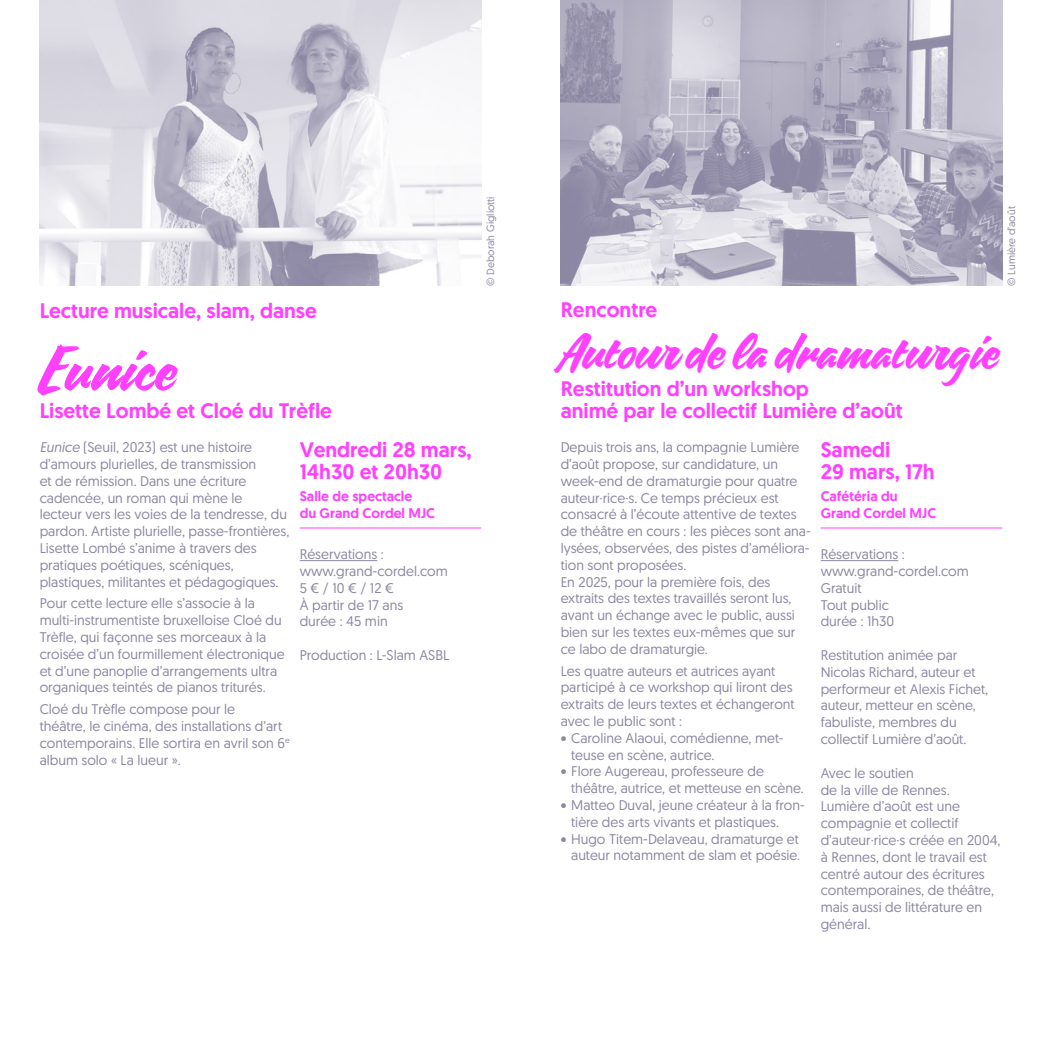
<style>
.page{position:relative;width:1042px;height:1042px;background:#fff}
.page>*{position:absolute;margin:0;border:0;box-sizing:border-box;transform-origin:0 0}
.t1{font:59.5px "Quotes Script";letter-spacing:.005em;color:#ff40ff}
.t2{font:49px "Quotes Script";color:#ff40ff}
.t3{font:500 21px/21.7px "Geomanist";color:#ff40ff}
.t4{font:14px/16.8px "Geomanist";color:#8c88a3}
.t5{font:500 14px/16.8px "Geomanist";color:#ff40ff}
.t6{font:10.5px "Geomanist";color:#8c88a3}
.s1{font-style:italic}
</style>
<div class="page">
<img style="left:40px;top:0;width:441px;height:286px">
<hr style="left:300px;top:527px;width:181px;height:1px;background:#ff40ff">
<hr style="left:300px;top:560px;width:77px;height:1px;background:#8c88a3">
<img style="left:561px;top:0;width:441px;height:286px">
<hr style="left:820px;top:527px;width:182px;height:1px;background:#ff40ff">
<hr style="left:820px;top:560px;width:78px;height:1px;background:#8c88a3">
<p class="t3" style="left:40px;top:300px;width:279px">Lecture musicale, slam, danse</p>
<p class="t1" style="left:40px;top:321px;width:139px">Eunice</p>
<p class="t3" style="left:40px;top:400px;width:294px">Lisette Lombé et Cloé du Trèfle</p>
<p class="t4" style="left:40px;top:438px;width:251px"><span class="s1">Eunice</span> (Seuil, 2023) est une histoire d’amours plurielles, de transmission<br>et de rémission. Dans une écriture cadencée, un roman qui mène le<br>lecteur vers les voies de la tendresse, du pardon. Artiste plurielle, passe-frontières, Lisette Lombé s’anime à travers des pratiques poétiques, scéniques, plastiques, militantes et pédagogiques.</p>
<p class="t4" style="left:40px;top:594px;width:246px">Pour cette lecture elle s’associe à la multi-instrumentiste bruxelloise Cloé du Trèfle, qui façonne ses morceaux à la croisée d’un fourmillement électronique et d’une panoplie d’arrangements ultra organiques teintés de pianos triturés.</p>
<p class="t4" style="left:40px;top:700px;width:252px">Cloé du Trèfle compose pour le<br>théâtre, le cinéma, des installations d’art contemporains. Elle sortira en avril son 6<sup>e </sup>album solo « La lueur ».</p>
<p class="t3" style="left:300px;top:439px;width:173px">Vendredi 28 mars,<br>14h30 et 20h30</p>
<p class="t5" style="left:300px;top:487px;width:137px">Salle de spectacle<br>du Grand Cordel MJC</p>
<p class="t4" style="left:300px;top:545px;width:86px">Réservations :</p>
<p class="t4" style="left:300px;top:562px;width:150px">www.grand-cordel.com</p>
<p class="t4" style="left:300px;top:579px;width:96px">5 € / 10 € / 12 €</p>
<p class="t4" style="left:300px;top:596px;width:105px">À partir de 17 ans</p>
<p class="t4" style="left:300px;top:613px;width:89px">durée : 45 min</p>
<p class="t4" style="left:300px;top:646px;width:151px">Production : L-Slam ASBL</p>
<p class="t6" style="left:484px;top:286px;width:91px;rotate:-90deg">© Deborah Gigliotti</p>
<p class="t6" style="left:1004px;top:286px;width:81px;rotate:-90deg">© Lumière d’août</p>
<p class="t3" style="left:561px;top:299px;width:98px">Rencontre</p>
<p class="t2" style="left:561px;top:311px;width:440px">Autour de la dramaturgie</p>
<p class="t3" style="left:561px;top:378px;width:344px">Restitution d’un workshop<br>animé par le collectif Lumière d’août</p>
<p class="t4" style="left:561px;top:438px;width:252px">Depuis trois ans, la compagnie Lumière d’août propose, sur candidature, un week-end de dramaturgie pour quatre auteur·rice·s. Ce temps précieux est consacré à l’écoute attentive de textes de théâtre en cours : les pièces sont ana&shy;lysées, observées, des pistes d’améliora&shy;tion sont proposées.</p>
<p class="t4" style="left:561px;top:573px;width:236px">En 2025, pour la première fois, des extraits des textes travaillés seront lus, avant un échange avec le public, aussi bien sur les textes eux-mêmes que sur ce labo de dramaturgie.</p>
<p class="t4" style="left:561px;top:662px;width:235px">Les quatre auteurs et autrices ayant participé à ce workshop qui liront des extraits de leurs textes et échangeront avec le public sont :</p>
<p class="t4" style="left:571px;top:729px;width:214px;text-indent:-10px">• Caroline Alaoui, comédienne, met&shy;teuse en scène, autrice.</p>
<p class="t4" style="left:571px;top:762px;width:234px;text-indent:-10px">• Flore Augereau, professeure de théâtre, autrice, et metteuse en scène.</p>
<p class="t4" style="left:571px;top:796px;width:235px;text-indent:-10px">• Matteo Duval, jeune créateur à la fron&shy;tière des arts vivants et plastiques.</p>
<p class="t4" style="left:561px;top:830px;width:241px;text-align:right">• Hugo Titem-Delaveau, dramaturge et auteur notamment de slam et poésie.</p>
<p class="t3" style="left:820px;top:439px;width:115px">Samedi<br>29 mars, 17h</p>
<p class="t5" style="left:820px;top:487px;width:117px">Cafétéria du<br>Grand Cordel MJC</p>
<p class="t4" style="left:820px;top:545px;width:86px">Réservations :</p>
<p class="t4" style="left:820px;top:562px;width:150px">www.grand-cordel.com</p>
<p class="t4" style="left:820px;top:579px;width:42px">Gratuit</p>
<p class="t4" style="left:820px;top:596px;width:70px">Tout public</p>
<p class="t4" style="left:820px;top:613px;width:75px">durée : 1h30</p>
<p class="t4" style="left:820px;top:646px;width:169px">Restitution animée par<br>Nicolas Richard, auteur et performeur et Alexis Fichet, auteur, metteur en scène, fabuliste, membres du collectif Lumière d’août.</p>
<p class="t4" style="left:820px;top:764px;width:130px">Avec le soutien<br>de la ville de Rennes.</p>
<p class="t4" style="left:820px;top:797px;width:181px">Lumière d’août est une compagnie et collectif d’auteur·rice·s créée en 2004, à Rennes, dont le travail est centré autour des écritures contemporaines, de théâtre, mais aussi de littérature en général.</p>
</div>
